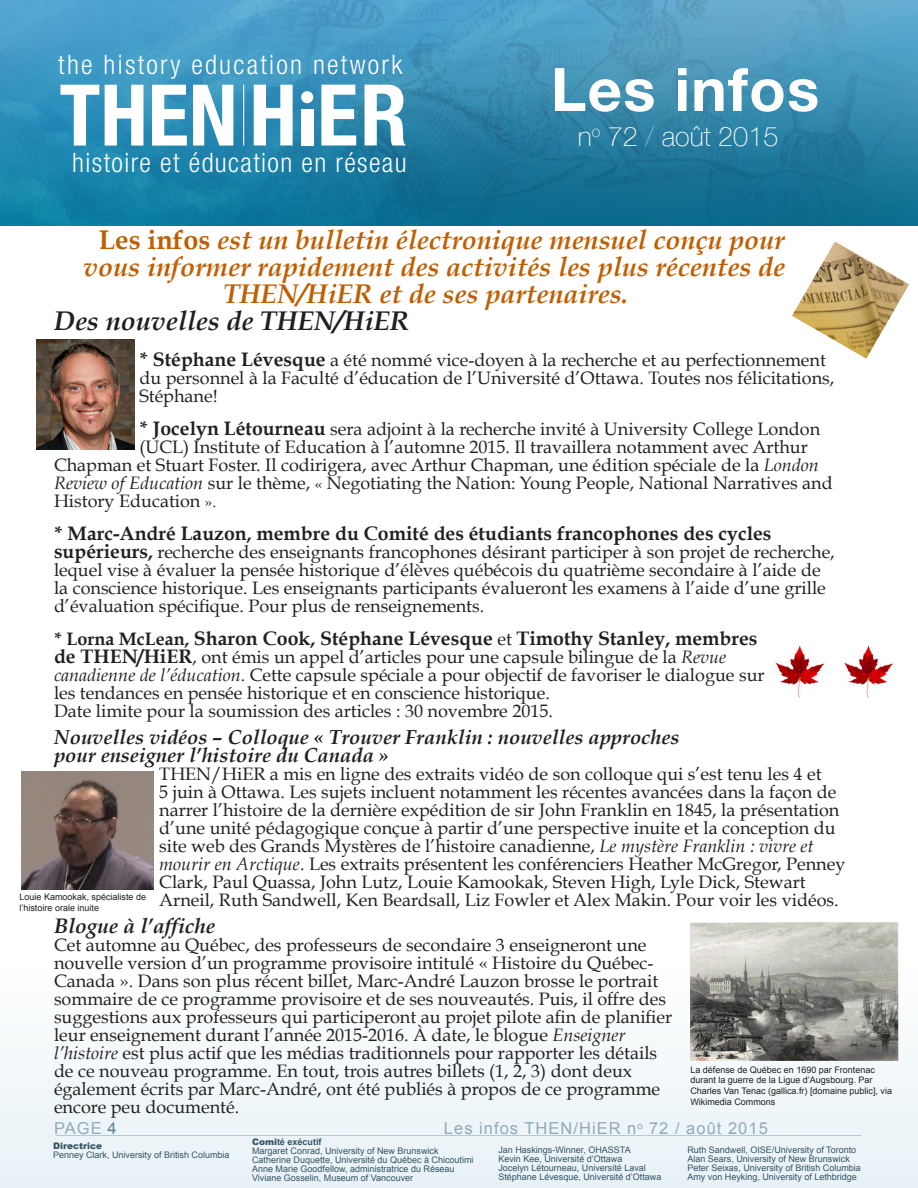
<style>
.page{position:relative;width:918px;height:1188px;background:#fff}
.page>*{position:absolute;margin:0;border:0;box-sizing:border-box;transform-origin:0 0}
.t1{font:700 condensed 85.2px "Helvetica Neue";color:#fff}
.t2{font:700 60px "Helvetica Neue";letter-spacing:.02em;color:#fff}
.t3{font:italic 700 27px/27px "Book Antiqua";color:#c05e00}
.t4{font:italic 700 27px "Book Antiqua";color:#231f20}
.t5{font:100 27px "Helvetica Neue";color:#fff}
.t6{font:300 condensed 26.85px "Helvetica Neue";letter-spacing:.05em;color:#fff}
.t7{font:300 condensed 26.85px "Helvetica Neue";letter-spacing:.07em;color:#fff}
.t8{font:italic 700 21px "Book Antiqua";color:#231f20}
.t9{font:italic 700 20.25px "Book Antiqua";color:#231f20}
.t10{font:700 19.5px "Book Antiqua";color:#231f20}
.t11{font:18px/18px "Book Antiqua";color:#231f20}
.t12{font:16.5px "Arial";letter-spacing:.06em;color:#91aabb}
.t13{font:9px/9px "Arial";color:#355464}
.t14{font:9px/10.8px "Arial";color:#231f20}
.t15{font:700 9px "Arial";color:#355464}
.t16{font:900 9px "Arial";color:#355464}
.s1{color:#7fb3d1}
.s2{font-style:normal}
.s3{font-weight:700;font-size:19.5px}
.s4{font-style:italic}
.s5{font-size:15px}
.s6{font-size:18px}
.s7{font-weight:400;font-size:18px}
.s8{color:#5e849c}
.s9{font-weight:900}
</style>
<div class="page">
<div style="left:0;top:963px;width:918px;height:225px;background:#f2f7f9"></div>
<hr style="left:56px;top:1135px;width:805px;height:1px;background:#003b62">
<img style="left:0;top:0;width:918px;height:226px">
<hr style="left:243px;top:85px;width:1px;height:60px;background:#fff">
<div style="left:301px;top:109px;width:12px;height:36px;background:#fff"></div>
<div style="left:301px;top:91px;width:12px;height:12px;background:#fff;border-radius:50%"></div>
<img style="left:792px;top:242px;width:117px;height:117px">
<img style="left:36px;top:340px;width:99px;height:110px">
<img style="left:775px;top:645px;width:120px;height:53px">
<img style="left:22px;top:772px;width:131px;height:118px">
<img style="left:690px;top:923px;width:208px;height:138px">
<p class="t7" style="left:58px;top:49px;width:346px">the history education network</p>
<p class="t1" style="left:59px;top:64px;width:350px">THENH ER</p>
<p class="t6" style="left:72px;top:147px;width:336px">histoire et éducation en réseau</p>
<p class="t2" style="left:551px;top:43px;width:270px">Les infos</p>
<p class="t5" style="left:578px;top:116px;width:202px">n<sup>o</sup> 72 <span class="s1">/</span> août 2015</p>
<p class="t3" style="left:99px;top:227px;width:687px"><span class="s2">Les infos</span> est un bulletin électronique mensuel conçu pour</p>
<p class="t3" style="left:223px;top:254px;width:563px;text-indent:-140px">vous informer rapidement des activités les plus récentes de<br>THEN/HiER et de ses partenaires.</p>
<p class="t4" style="left:54px;top:305px;width:357px">Des nouvelles de THEN/HiER</p>
<p class="t11" style="left:139px;top:351px;width:696px"><span class="s3">* Stéphane Lévesque</span> a été nommé vice-doyen à la recherche et au perfectionnement du personnel à la Faculté d’éducation de l’Université d’Ottawa. Toutes nos félicitations,<br>Stéphane!</p>
<p class="t11" style="left:139px;top:420px;width:682px"><span class="s3">* Jocelyn Létourneau</span> sera adjoint à la recherche invité à University College London</p>
<p class="t11" style="left:139px;top:438px;width:670px">(UCL) Institute of Education à l’automne 2015. Il travaillera notamment avec Arthur</p>
<p class="t11" style="left:54px;top:456px;width:766px">Chapman et Stuart Foster. Il codirigera, avec Arthur Chapman, une édition spéciale de la <span class="s4">London</span></p>
<p class="t11" style="left:54px;top:474px;width:780px"><span class="s4">Review of Education</span> sur le thème, <span class="s5">«</span> Negotiating the Nation: Young People, National Narratives and</p>
<p class="t11" style="left:54px;top:492px;width:164px">History Education <span class="s5">».</span></p>
<p class="t10" style="left:54px;top:522px;width:719px">* Marc-André Lauzon, membre du Comité des étudiants francophones des cycles</p>
<p class="t11" style="left:54px;top:543px;width:782px"><span class="s3">supérieurs,</span> recherche des enseignants francophones désirant participer à son projet de recherche, lequel vise à évaluer la pensée historique d’élèves québécois du quatrième secondaire à l’aide de la conscience historique. Les enseignants participants évalueront les examens à l’aide d’une grille d’évaluation spécifique. Pour plus de renseignements.</p>
<p class="t10" style="left:54px;top:627px;width:705px"><span class="s6">* Lorna McLean,</span> Sharon Cook, Stéphane Lévesque <span class="s7">et</span> Timothy Stanley, membres</p>
<p class="t11" style="left:54px;top:648px;width:712px"><span class="s3">de THEN/HiER</span>, ont émis un appel d’articles pour une capsule bilingue de la <span class="s4">Revue canadienne de l’éducation</span>. Cette capsule spéciale a pour objectif de favoriser le dialogue sur les tendances en pensée historique et en conscience historique.</p>
<p class="t11" style="left:54px;top:702px;width:500px">Date limite pour la soumission des articles : 30 novembre 2015.</p>
<p class="t9" style="left:54px;top:726px;width:627px">Nouvelles vidéos – Colloque « Trouver Franklin : nouvelles approches</p>
<p class="t9" style="left:54px;top:744px;width:337px">pour enseigner l’histoire du Canada »</p>
<p class="t11" style="left:159px;top:765px;width:664px">THEN/HiER a mis en ligne des extraits vidéo de son colloque qui s’est tenu les 4 et</p>
<p class="t11" style="left:159px;top:783px;width:688px">5 juin à Ottawa. Les sujets incluent notamment les récentes avancées dans la façon de narrer l’histoire de la dernière expédition de sir John Franklin en 1845, la présentation d’une unité pédagogique conçue à partir d’une perspective inuite et la conception du site web des Grands Mystères de l’histoire canadienne, <span class="s4">Le mystère Franklin : vivre et mourir en Arctique</span>. Les extraits présentent les conférenciers Heather McGregor, Penney Clark, Paul Quassa, John Lutz, Louie Kamookak, Steven High, Lyle Dick, Stewart Arneil, Ruth Sandwell, Ken Beardsall, Liz Fowler et Alex Makin. Pour voir les vidéos.</p>
<p class="t8" style="left:54px;top:914px;width:163px">Blogue à l’affiche</p>
<p class="t11" style="left:54px;top:936px;width:620px">Cet automne au Québec, des professeurs de secondaire 3 enseigneront une nouvelle version d’un programme provisoire intitulé « Histoire du Québec-Canada ». Dans son plus récent billet, Marc-André Lauzon brosse le portrait sommaire de ce programme provisoire et de ses nouveautés. Puis, il offre des suggestions aux professeurs qui participeront au projet pilote afin de planifier leur enseignement durant l’année 2015-2016. À date, le blogue <span class="s4">Enseigner l’histoire</span> est plus actif que les médias traditionnels pour rapporter les détails de ce nouveau programme. En tout, trois autres billets (1, 2, 3) dont deux également écrits par Marc-André, ont été publiés à propos de ce programme encore peu documenté.</p>
<p class="t16" style="left:53px;top:1140px;width:51px">Directrice</p>
<p class="t13" style="left:53px;top:1151px;width:178px">Penney Clark, University of British Columbia</p>
<p class="t14" style="left:20px;top:891px;width:128px">Louie Kamookak, spécialiste de l’histoire orale inuite</p>
<p class="t14" style="left:690px;top:1064px;width:203px">La défense de Québec en 1690 par Frontenac durant la guerre de la Ligue d’Augsbourg. Par Charles Van Tenac (gallica.fr) [domaine public], via Wikimedia Commons</p>
<p class="t12" style="left:54px;top:1117px;width:64px">PAGE <span class="s8">4</span></p>
<p class="t12" style="left:444px;top:1117px;width:325px">Les infos THEN/HiER n<sup>o</sup> 72 / août 2015</p>
<p class="t15" style="left:252px;top:1136px;width:71px"><span class="s9">Comi</span>té exécutif</p>
<p class="t13" style="left:252px;top:1146px;width:223px">Margaret Conrad, University of New Brunswick<br>Catherine Duquette, Université du Québec à Chicoutimi</p>
<p class="t13" style="left:252px;top:1164px;width:204px">Anne Marie Goodfellow, administratrice du Réseau</p>
<p class="t13" style="left:252px;top:1173px;width:163px">Viviane Gosselin, Museum of Vancouver</p>
<p class="t13" style="left:687px;top:1145px;width:170px">Ruth Sandwell, OISE/University of Toronto</p>
<p class="t13" style="left:687px;top:1154px;width:164px">Alan Sears, University of New Brunswick</p>
<p class="t13" style="left:687px;top:1163px;width:175px">Peter Seixas, University of British Columbia</p>
<p class="t13" style="left:687px;top:1172px;width:171px">Amy von Heyking, University of Lethbridge</p>
<p class="t13" style="left:498px;top:1146px;width:134px">Jan Haskings-Winner, OHASSTA</p>
<p class="t13" style="left:498px;top:1155px;width:126px">Kevin Kee, Université d’Ottawa</p>
<p class="t13" style="left:498px;top:1164px;width:149px">Jocelyn Létourneau, Université Laval</p>
<p class="t13" style="left:498px;top:1173px;width:165px">Stéphane Lévesque, Université d’Ottawa</p>
</div>
